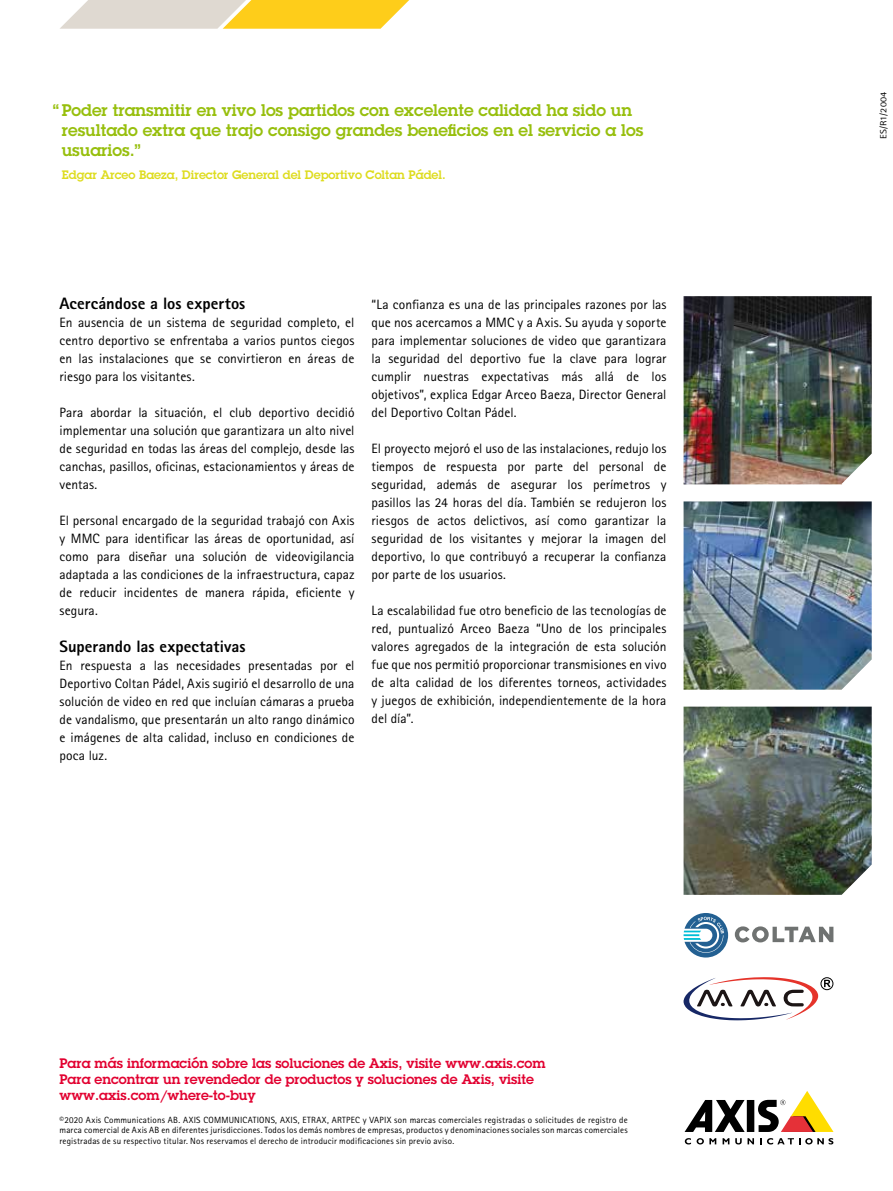
<style>
.page{position:relative;width:893px;height:1191px;background:#fff}
.page>*{position:absolute;margin:0;border:0;box-sizing:border-box;transform-origin:0 0}
.t1{font:600 16.5px/19.8px "Lubalin Graph ECG";color:#97bf0d}
.t2{font:800 16.5px "Rotis Sans Serif Pro";letter-spacing:.005em;color:#000}
.t3{font:13.5px/18px "Rotis Sans Serif Pro";letter-spacing:.005em;color:#000;text-align:justify}
.t4{font:600 13.5px/16.2px "Lubalin Graph ECG";color:#e20030}
.t5{font:600 12px "Lubalin Graph ECG";color:#dedc1e}
.t6{font:9px/10.8px "Rotis Sans Serif Pro";letter-spacing:.02em;color:#000;text-align:justify}
.t7{font:9px "Rotis Sans Serif Pro";letter-spacing:.02em;color:#000;scale:1.12 1}
</style>
<div class="page">
<div style="left:747px;top:1100px;width:7px;height:32px;background:#000"></div>
<svg style="left:685px;top:1100px;width:60px;height:32px"></svg>
<svg style="left:758px;top:1091px;width:75px;height:41px"></svg>
<svg style="left:685px;top:1138px;width:6px;height:6px"></svg>
<svg style="left:697px;top:1138px;width:19px;height:6px"></svg>
<svg style="left:723px;top:1138px;width:6px;height:6px"></svg>
<svg style="left:735px;top:1138px;width:19px;height:6px"></svg>
<svg style="left:760px;top:1138px;width:73px;height:6px"></svg>
<svg style="left:60px;top:0;width:349px;height:29px;background:#f0d783"></svg>
<img style="left:684px;top:296px;width:188px;height:188px">
<img style="left:684px;top:501px;width:188px;height:188px">
<svg style="left:684px;top:913px;width:44px;height:44px"></svg>
<svg style="left:735px;top:926px;width:98px;height:16px"></svg>
<img style="left:684px;top:706px;width:188px;height:189px">
<svg style="left:684px;top:977px;width:149px;height:43px"></svg>
<p class="t1" style="left:62px;top:101px;width:583px;text-indent:-9px">“ Poder transmitir en vivo los partidos con excelente calidad ha sido un resultado extra que trajo consigo grandes beneficios en el servicio a los usuarios.”</p>
<p class="t5" style="left:62px;top:166px;width:385px">Edgar Arceo Baeza, Director General del Deportivo Coltan Pádel.</p>
<p class="t2" style="left:60px;top:293px;width:187px">Acercándose a los expertos</p>
<p class="t3" style="left:60px;top:314px;width:297px">En ausencia de un sistema de seguridad completo, el centro deportivo se enfrentaba a varios puntos ciegos en las instalaciones que se convirtieron en áreas de riesgo para los visitantes.</p>
<p class="t3" style="left:60px;top:404px;width:297px">Para abordar la situación, el club deportivo decidió implementar una solución que garantizara un alto nivel de seguridad en todas las áreas del complejo, desde las canchas, pasillos, oficinas, estacionamientos y áreas de ventas.</p>
<p class="t3" style="left:60px;top:512px;width:297px">El personal encargado de la seguridad trabajó con Axis y MMC para identificar las áreas de oportunidad, así como para diseñar una solución de videovigilancia adaptada a las condiciones de la infraestructura, capaz de reducir incidentes de manera rápida, eficiente y segura.</p>
<p class="t2" style="left:60px;top:635px;width:188px">Superando las expectativas</p>
<p class="t3" style="left:60px;top:656px;width:297px">En respuesta a las necesidades presentadas por el Deportivo Coltan Pádel, Axis sugirió el desarrollo de una solución de video en red que incluían cámaras a prueba de vandalismo, que presentarán un alto rango dinámico e imágenes de alta calidad, incluso en condiciones de poca luz.</p>
<p class="t3" style="left:372px;top:296px;width:297px">“La confianza es una de las principales razones por las que nos acercamos a MMC y a Axis. Su ayuda y soporte para implementar soluciones de video que garantizara la seguridad del deportivo fue la clave para lograr cumplir nuestras expectativas más allá de los objetivos”, explica Edgar Arceo Baeza, Director General del Deportivo Coltan Pádel.</p>
<p class="t3" style="left:372px;top:440px;width:297px">El proyecto mejoró el uso de las instalaciones, redujo los tiempos de respuesta por parte del personal de seguridad, además de asegurar los perímetros y pasillos las 24 horas del día. También se redujeron los riesgos de actos delictivos, así como garantizar la seguridad de los visitantes y mejorar la imagen del deportivo, lo que contribuyó a recuperar la confianza por parte de los usuarios.</p>
<p class="t3" style="left:372px;top:602px;width:297px">La escalabilidad fue otro beneficio de las tecnologías de red, puntualizó Arceo Baeza “Uno de los principales valores agregados de la integración de esta solución fue que nos permitió proporcionar transmisiones en vivo de alta calidad de los diferentes torneos, actividades y juegos de exhibición, independientemente de la hora del día”.</p>
<p class="t4" style="left:60px;top:1055px;width:488px">Para más información sobre las soluciones de Axis, visite www.axis.com<br>Para encontrar un revendedor de productos y soluciones de Axis, visite www.axis.com/where-to-buy</p>
<p class="t6" style="left:60px;top:1114px;width:570px">©2020 Axis Communications AB. AXIS COMMUNICATIONS, AXIS, ETRAX, ARTPEC y VAPIX son marcas comerciales registradas o solicitudes de registro de marca comercial de Axis AB en diferentes jurisdicciones. Todos los demás nombres de empresas, productos y denominaciones sociales son marcas comerciales registradas de su respectivo titular. Nos reservamos el derecho de introducir modificaciones sin previo aviso.</p>
<p class="t7" style="left:878px;top:139px;width:44px;rotate:-90deg">ES/R1/2004</p>
</div>
